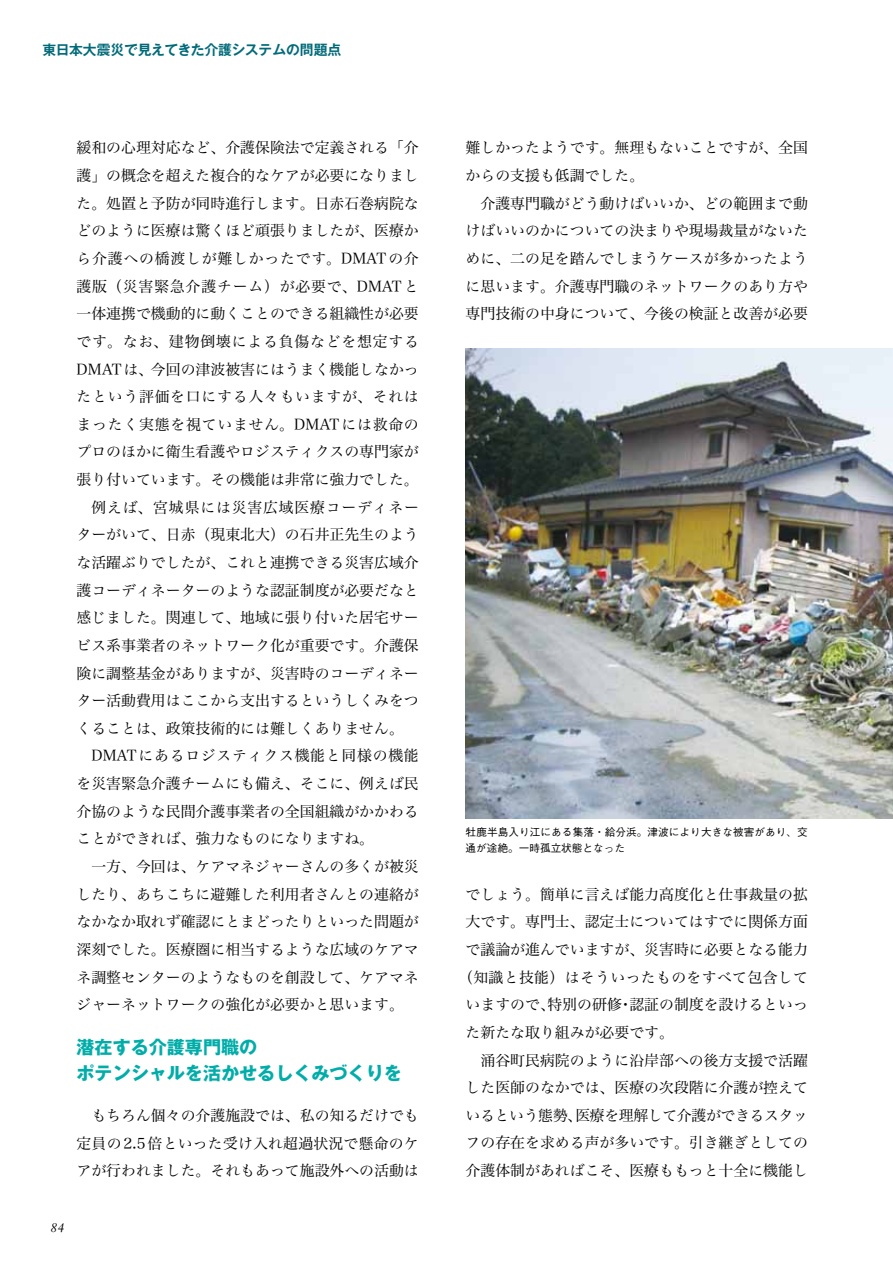
<style>
.page{position:relative;width:893px;height:1263px;background:#fff}
.page>*{position:absolute;margin:0;border:0;box-sizing:border-box;transform-origin:0 0}
.t1{font:700 18px/25.5px "Gothic MB101 Pro";color:#00ada9}
.t2{font:14.85px/27.6px "Hira Min Pro W3";color:#000;text-align:justify}
.t3{font:14.85px "Hira Min Pro W3";letter-spacing:.05em;color:#000}
.t4{font:14.85px "Hira Min Pro W3";letter-spacing:.055em;color:#000}
.t5{font:14.85px "Hira Min Pro W3";letter-spacing:-.025em;color:#000}
.t6{font:14.85px "Hira Min Pro W3";letter-spacing:.025em;color:#000}
.t7{font:700 13.8px "Gothic MB101 Pro De";letter-spacing:-.005em;color:#006a79}
.t8{font:italic 13.8px "Bembo";color:#000}
.t9{font:500 10.65px/15.9px "Gothic BBB Pro";letter-spacing:.005em;color:#000}
</style>
<div class="page">
<img style="left:466px;top:348px;width:427px;height:470px">
<p class="t7" style="left:43px;top:38px;width:300px">東日本大震災で見えてきた介護システムの問題点</p>
<p class="t2" style="left:77px;top:133px;width:344px">緩和の心理対応など、介護保険法で定義される「介</p>
<p class="t2" style="left:77px;top:160px;width:344px">護」の概念を超えた複合的なケアが必要になりまし</p>
<p class="t2" style="left:77px;top:188px;width:344px">た。処置と予防が同時進行します。日赤石巻病院な</p>
<p class="t2" style="left:77px;top:216px;width:344px">どのように医療は驚くほど頑張りましたが、医療か</p>
<p class="t3" style="left:77px;top:246px;width:344px">ら介護への橋渡しが難しかったです。DMATの介</p>
<p class="t4" style="left:77px;top:273px;width:344px">護版（災害緊急介護チーム）が必要で、DMATと</p>
<p class="t2" style="left:77px;top:299px;width:344px">一体連携で機動的に動くことのできる組織性が必要</p>
<p class="t4" style="left:77px;top:329px;width:344px">です。なお、建物倒壊による負傷などを想定する</p>
<p class="t2" style="left:77px;top:354px;width:344px">DMATは、今回の津波被害にはうまく機能しなかっ</p>
<p class="t3" style="left:77px;top:384px;width:344px">たという評価を口にする人々もいますが、それは</p>
<p class="t3" style="left:77px;top:412px;width:344px">まったく実態を視ていません。DMATには救命の</p>
<p class="t2" style="left:77px;top:437px;width:344px">プロのほかに衛生看護やロジスティクスの専門家が</p>
<p class="t2" style="left:77px;top:464px;width:344px">張り付いています。その機能は非常に強力でした。</p>
<p class="t4" style="left:91px;top:494px;width:329px">例えば、宮城県には災害広域医療コーディネー</p>
<p class="t2" style="left:77px;top:520px;width:344px">ターがいて、日赤（現東北大）の石井正先生のよう</p>
<p class="t2" style="left:77px;top:547px;width:344px">な活躍ぶりでしたが、これと連携できる災害広域介</p>
<p class="t2" style="left:77px;top:575px;width:344px">護コーディネーターのような認証制度が必要だなと</p>
<p class="t2" style="left:77px;top:602px;width:344px">感じました。関連して、地域に張り付いた居宅サー</p>
<p class="t2" style="left:77px;top:630px;width:344px">ビス系事業者のネットワーク化が重要です。介護保</p>
<p class="t2" style="left:77px;top:658px;width:344px">険に調整基金がありますが、災害時のコーディネー</p>
<p class="t2" style="left:77px;top:685px;width:344px">ター活動費用はここから支出するというしくみをつ</p>
<p class="t2" style="left:77px;top:713px;width:329px">くることは、政策技術的には難しくありません。</p>
<p class="t3" style="left:91px;top:743px;width:329px">DMATにあるロジスティクス機能と同様の機能</p>
<p class="t2" style="left:77px;top:768px;width:344px">を災害緊急介護チームにも備え、そこに、例えば民</p>
<p class="t2" style="left:77px;top:796px;width:344px">介協のような民間介護事業者の全国組織がかかわる</p>
<p class="t2" style="left:77px;top:824px;width:299px">ことができれば、強力なものになりますね。</p>
<p class="t2" style="left:91px;top:851px;width:329px">一方、今回は、ケアマネジャーさんの多くが被災</p>
<p class="t2" style="left:77px;top:879px;width:344px">したり、あちこちに避難した利用者さんとの連絡が</p>
<p class="t2" style="left:77px;top:906px;width:344px">なかなか取れず確認にとまどったりといった問題が</p>
<p class="t2" style="left:77px;top:934px;width:344px">深刻でした。医療圏に相当するような広域のケアマ</p>
<p class="t2" style="left:77px;top:962px;width:344px">ネ調整センターのようなものを創設して、ケアマネ</p>
<p class="t2" style="left:77px;top:989px;width:329px">ジャーネットワークの強化が必要かと思います。</p>
<p class="t1" style="left:77px;top:1032px;width:327px">潜在する介護専門職の<br>ポテンシャルを活かせるしくみづくりを</p>
<p class="t2" style="left:77px;top:1100px;width:344px;text-indent:15px">もちろん個々の介護施設では、私の知るだけでも定員の2.5倍といった受け入れ超過状況で懸命のケアが行われました。それもあって施設外への活動は</p>
<p class="t8" style="left:50px;top:1219px;width:16px">84</p>
<p class="t2" style="left:466px;top:133px;width:344px">難しかったようです。無理もないことですが、全国からの支援も低調でした。</p>
<p class="t2" style="left:466px;top:188px;width:344px;text-indent:15px">介護専門職がどう動けばいいか、どの範囲まで動けばいいのかについての決まりや現場裁量がないために、二の足を踏んでしまうケースが多かったように思います。介護専門職のネットワークのあり方や専門技術の中身について、今後の検証と改善が必要</p>
<p class="t9" style="left:466px;top:823px;width:344px">牡鹿半島入り江にある集落・給分浜。津波により大きな被害があり、交通が途絶。一時孤立状態となった</p>
<p class="t2" style="left:466px;top:879px;width:344px">でしょう。簡単に言えば能力高度化と仕事裁量の拡</p>
<p class="t2" style="left:466px;top:907px;width:344px">大です。専門士、認定士についてはすでに関係方面</p>
<p class="t2" style="left:466px;top:934px;width:344px">で議論が進んでいますが、災害時に必要となる能力</p>
<p class="t6" style="left:458px;top:964px;width:351px">（知識と技能）はそういったものをすべて包含して</p>
<p class="t2" style="left:466px;top:989px;width:344px">いますので、特別の研修・認証の制度を設けるといっ</p>
<p class="t2" style="left:466px;top:1017px;width:210px">た新たな取り組みが必要です。</p>
<p class="t2" style="left:480px;top:1045px;width:329px">涌谷町民病院のように沿岸部への後方支援で活躍</p>
<p class="t2" style="left:466px;top:1072px;width:344px">した医師のなかでは、医療の次段階に介護が控えて</p>
<p class="t5" style="left:466px;top:1102px;width:344px">いるという態勢、医療を理解して介護ができるスタッ</p>
<p class="t2" style="left:466px;top:1128px;width:344px">フの存在を求める声が多いです。引き継ぎとしての</p>
<p class="t2" style="left:466px;top:1155px;width:344px">介護体制があればこそ、医療ももっと十全に機能し</p>
</div>
